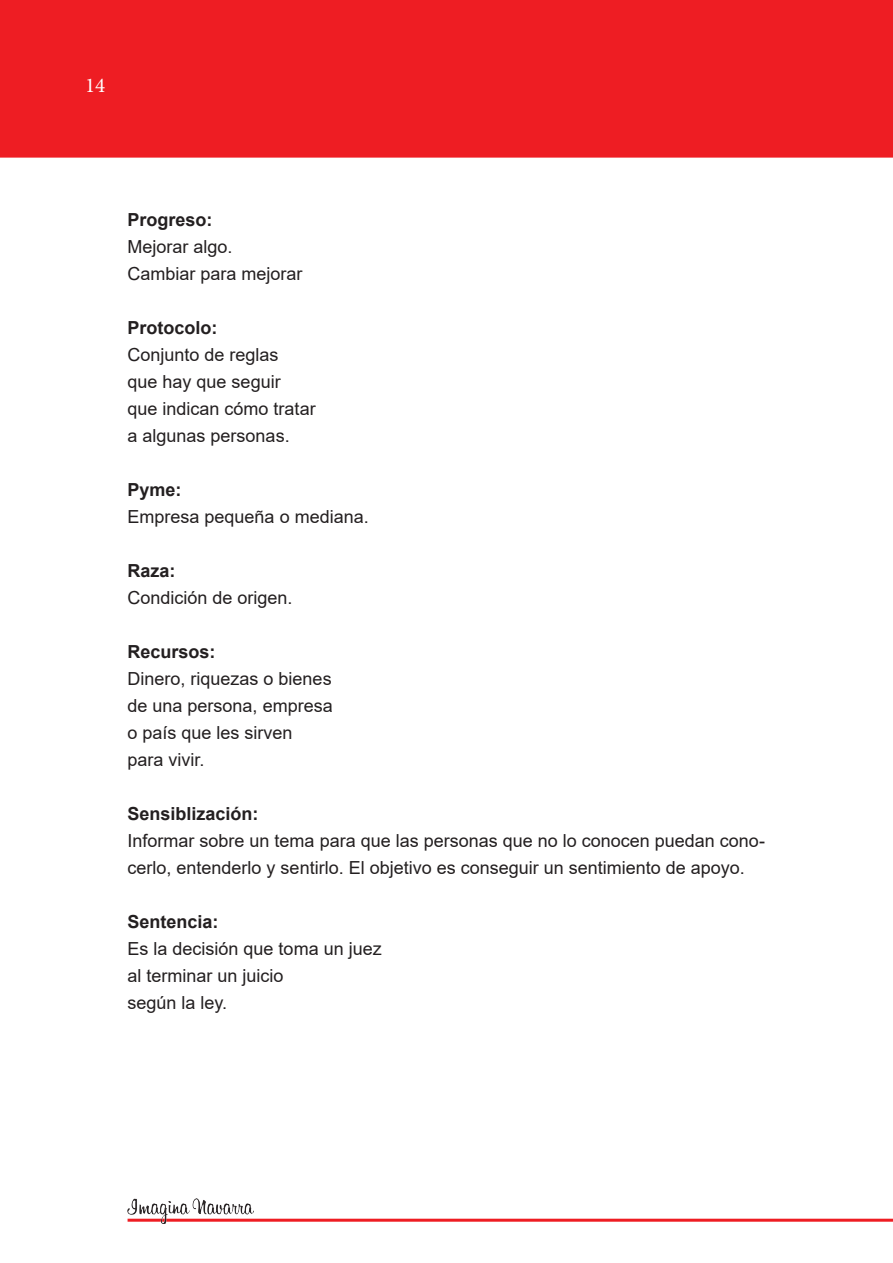
<style>
.page{position:relative;width:893px;height:1263px;background:#fff}
.page>*{position:absolute;margin:0;border:0;box-sizing:border-box;transform-origin:0 0}
.t1{font:21px "Minion Pro";color:#fff}
.t2{font:18px/27px "Arial";color:#231f20}
.bold{font:700 18px "Arial";color:#231f20}
</style>
<div class="page">
<div style="left:0;top:0;width:893px;height:158px;background:#ee1d23"></div>
<hr style="left:128px;top:1219px;width:765px;height:3px;background:#ee1d23">
<img style="left:128px;top:1199px;width:125px;height:25px">
<p class="t1" style="left:85px;top:71px;width:22px">14</p>
<p class="bold" style="left:128px;top:207px;width:87px">Progreso:</p>
<p class="t2" style="left:128px;top:233px;width:107px">Mejorar algo.</p>
<p class="t2" style="left:128px;top:260px;width:177px">Cambiar para mejorar</p>
<p class="bold" style="left:128px;top:315px;width:91px">Protocolo:</p>
<p class="t2" style="left:128px;top:341px;width:153px">Conjunto de reglas</p>
<p class="t2" style="left:128px;top:368px;width:155px">que hay que seguir</p>
<p class="t2" style="left:128px;top:395px;width:190px">que indican cómo tratar</p>
<p class="t2" style="left:128px;top:422px;width:164px">a algunas personas.</p>
<p class="bold" style="left:128px;top:477px;width:56px">Pyme:</p>
<p class="t2" style="left:128px;top:503px;width:243px">Empresa pequeña o mediana.</p>
<p class="bold" style="left:128px;top:558px;width:50px">Raza:</p>
<p class="t2" style="left:128px;top:584px;width:167px">Condición de origen.</p>
<p class="bold" style="left:128px;top:639px;width:90px">Recursos:</p>
<p class="t2" style="left:128px;top:665px;width:206px">Dinero, riquezas o bienes</p>
<p class="t2" style="left:128px;top:692px;width:207px">de una persona, empresa</p>
<p class="t2" style="left:128px;top:719px;width:167px">o país que les sirven</p>
<p class="t2" style="left:128px;top:746px;width:79px">para vivir.</p>
<p class="bold" style="left:128px;top:801px;width:133px">Sensiblización:</p>
<p class="t2" style="left:128px;top:827px;width:639px">Informar sobre un tema para que las personas que no lo conocen puedan cono&shy;cerlo, entenderlo y sentirlo. El objetivo es conseguir un sentimiento de apoyo.</p>
<p class="bold" style="left:128px;top:909px;width:93px">Sentencia:</p>
<p class="t2" style="left:128px;top:935px;width:256px">Es la decisión que toma un juez</p>
<p class="t2" style="left:128px;top:962px;width:158px">al terminar un juicio</p>
<p class="t2" style="left:128px;top:989px;width:101px">según la ley.</p>
</div>
